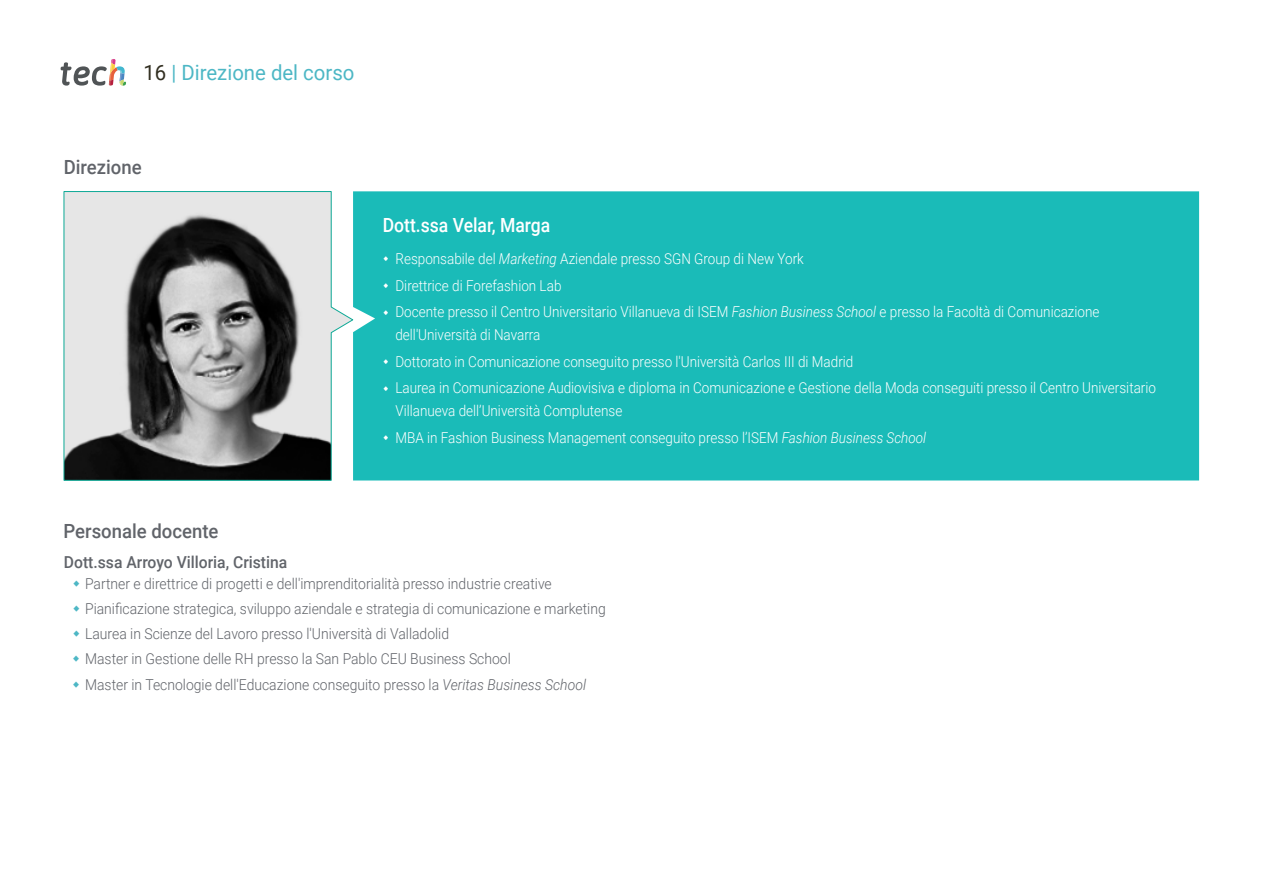
<style>
.page{position:relative;width:1263px;height:893px;background:#fff}
.page>*{position:absolute;margin:0;border:0;box-sizing:border-box;transform-origin:0 0}
.t1{font:21px "Roboto";color:#4db7c5}
.t2{font:500 19.5px "Roboto";color:#61646a;scale:.95 1}
.t3{font:500 19.5px "Roboto";color:#fff;scale:.9 1}
.t4{font:500 16.5px "Roboto";color:#61646a;scale:.95 1}
.t5{font:300 15px/26.7px "Roboto";color:#fff;scale:.9 1}
.t6{font:300 15px/25.2px "Roboto";color:#61646a;scale:.93 1}
.s1{color:#312e20}
.s2{font-style:italic}
</style>
<div class="page">
<svg style="left:61px;top:59px;width:65px;height:27px"></svg>
<div style="left:353px;top:191px;width:846px;height:289px;background:#1abbb8"></div>
<svg style="left:64px;top:191px;width:289px;height:290px;background:#999b9b"></svg>
<svg style="left:384px;top:256px;width:4px;height:5px"></svg>
<svg style="left:384px;top:283px;width:4px;height:5px"></svg>
<svg style="left:384px;top:310px;width:4px;height:5px"></svg>
<svg style="left:384px;top:359px;width:4px;height:5px"></svg>
<svg style="left:384px;top:386px;width:4px;height:5px"></svg>
<svg style="left:384px;top:435px;width:4px;height:5px"></svg>
<h1 class="t1" style="left:144px;top:57px;width:213px"><span class="s1">16</span> | Direzione del corso</h1>
<h2 class="t2" style="left:64px;top:154px;width:84px">Direzione</h2>
<h2 class="t3" style="left:383px;top:211px;width:188px">Dott.ssa Velar, Marga</h2>
<p class="t5" style="left:395px;top:245px;width:784px">Responsabile del <span class="s2">Marketing</span> Aziendale presso SGN Group di New York<br>Direttrice di Forefashion Lab<br>Docente presso il Centro Universitario Villanueva di ISEM <span class="s2">Fashion Business School</span> e presso la Facoltà di Comunicazione</p>
<p class="t5" style="left:395px;top:321px;width:846px">dell'Università di Navarra<br>Dottorato in Comunicazione conseguito presso l'Università Carlos III di Madrid<br>Laurea in Comunicazione Audiovisiva e diploma in Comunicazione e Gestione della Moda conseguiti presso il Centro Universitario</p>
<p class="t5" style="left:395px;top:397px;width:591px">Villanueva dell’Università Complutense<br>MBA in Fashion Business Management conseguito presso l’ISEM <span class="s2">Fashion Business School</span></p>
<h2 class="t2" style="left:64px;top:518px;width:165px">Personale docente</h2>
<p class="t4" style="left:64px;top:550px;width:237px">Dott.ssa Arroyo Villoria, Cristina</p>
<p class="t6" style="left:85px;top:570px;width:561px">Partner e direttrice di progetti e dell'imprenditorialità presso industrie creative Pianificazione strategica, sviluppo aziendale e strategia di comunicazione e marketing Laurea in Scienze del Lavoro presso l'Università di Valladolid<br>Master in Gestione delle RH presso la San Pablo CEU Business School<br>Master in Tecnologie dell'Educazione conseguito presso la <span class="s2">Veritas Business School</span></p>
</div>
